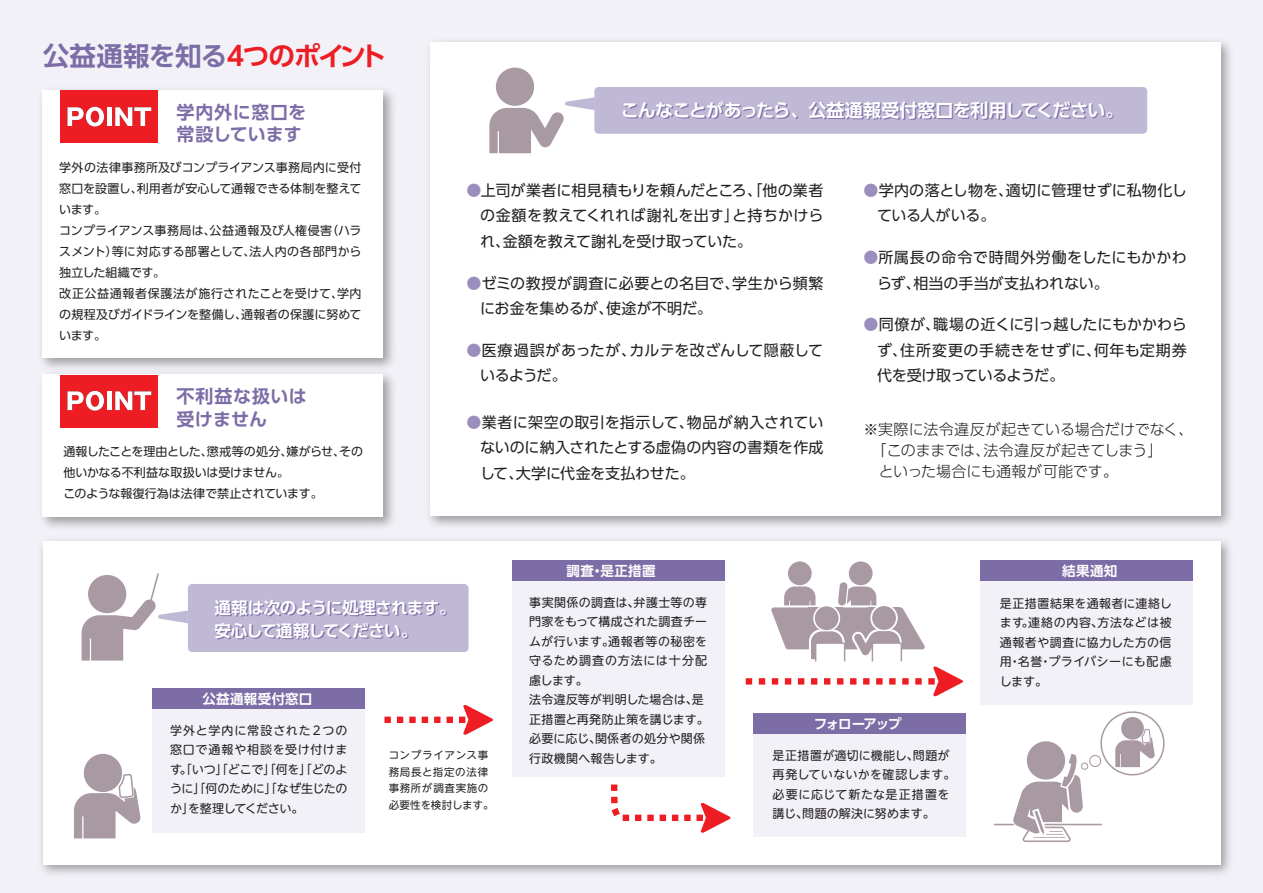
<style>
.page{position:relative;width:1263px;height:893px;background:#f2f1f7}
.page>*{position:absolute;margin:0;border:0;box-sizing:border-box;transform-origin:0 0}
.t1{font:700 26.55px "UD Shin Go Pr 6 N De";letter-spacing:-.03em;color:#7c6da7}
.t2{font:700 18px "UD Shin Go Pr 6 De";letter-spacing:-.04em;color:#7c6da7}
.t3{font:700 18px/22.5px "UD Shin Go Pr 6 De";letter-spacing:.02em;color:#7c6da7}
.t4{font:700 18px/22.5px "UD Shin Go Pr 6 De";letter-spacing:.025em;color:#7c6da7}
.t5{font:700 16.5px/22.5px "UD Shin Go Pr 6 De";letter-spacing:-.04em;color:#7c6da7}
.t6{font:15px/25.5px "UD Shin Go Pr 6";letter-spacing:.005em;color:#231f20}
.t7{font:300 15px/21px "UD Shin Go Pr 6";letter-spacing:-.005em;color:#231f20}
.t8{font:700 13.5px "UD Shin Go Pr 6 De";letter-spacing:.02em;color:#fff}
.t9{font:700 13.5px "UD Shin Go Pr 6 De";letter-spacing:-.085em;color:#fff}
.t10{font:12px/19.5px "UD Shin M Go Pr 6";letter-spacing:.025em;color:#231f20;text-align:justify}
.t11{font:12px/21px "UD Shin Go Pr 6";letter-spacing:.005em;color:#231f20}
.t12{font:10.5px/16.5px "UD Shin M Go Pr 6";letter-spacing:.055em;color:#231f20}
.s1{color:#ee1d23}
.s2{color:#9b8ebc}
</style>
<div class="page">
<img style="left:41px;top:540px;width:1189px;height:334px">
<div style="left:43px;top:541px;width:1178px;height:323px;background:#fff"></div>
<img style="left:429px;top:41px;width:801px;height:485px">
<div style="left:430px;top:43px;width:791px;height:473px;background:#fff"></div>
<img style="left:41px;top:90px;width:352px;height:276px">
<div style="left:43px;top:91px;width:340px;height:267px;background:#fff"></div>
<div style="left:84px;top:754px;width:38px;height:38px;background:#a899a3;border-radius:50%"></div>
<svg style="left:74px;top:774px;width:66px;height:64px"></svg>
<div style="left:496px;top:68px;width:38px;height:38px;background:#a899a3;border-radius:50%"></div>
<div style="left:849px;top:561px;width:23px;height:24px;background:#a899a3;border-radius:50%"></div>
<div style="left:788px;top:561px;width:24px;height:24px;background:#a899a3;border-radius:50%"></div>
<img style="left:42px;top:366px;width:351px;height:161px">
<div style="left:43px;top:375px;width:340px;height:142px;background:#fff"></div>
<div style="left:1027px;top:741px;width:38px;height:39px;background:#a899a3;border-radius:50%"></div>
<hr style="left:1044px;top:824px;width:58px;height:1px;background:#a899a3">
<svg style="left:994px;top:754px;width:89px;height:88px"></svg>
<div style="left:1081px;top:762px;width:7px;height:8px;border:1px solid #a899a3;border-radius:50%"></div>
<svg style="left:1089px;top:711px;width:76px;height:65px"></svg>
<div style="left:60px;top:91px;width:98px;height:52px;background:#ee1d23"></div>
<svg style="left:67px;top:106px;width:85px;height:21px"></svg>
<div style="left:60px;top:375px;width:98px;height:52px;background:#ee1d23"></div>
<svg style="left:67px;top:390px;width:85px;height:21px"></svg>
<svg style="left:762px;top:582px;width:201px;height:115px"></svg>
<svg style="left:400px;top:705px;width:93px;height:30px"></svg>
<svg style="left:611px;top:788px;width:120px;height:45px"></svg>
<div style="left:153px;top:688px;width:212px;height:21px;background:#7c6da7"></div>
<div style="left:153px;top:709px;width:212px;height:123px;background:#f2f1f7"></div>
<div style="left:753px;top:713px;width:213px;height:22px;background:#7c6da7"></div>
<div style="left:980px;top:560px;width:213px;height:21px;background:#7c6da7"></div>
<div style="left:512px;top:560px;width:212px;height:21px;background:#7c6da7"></div>
<div style="left:980px;top:581px;width:213px;height:124px;background:#f2f1f7"></div>
<div style="left:753px;top:735px;width:213px;height:102px;background:#f2f1f7"></div>
<div style="left:512px;top:581px;width:212px;height:196px;background:#f2f1f7"></div>
<div style="left:594px;top:87px;width:553px;height:47px;background:#c0b9d5;border-radius:4px"></div>
<svg style="left:489px;top:97px;width:106px;height:56px"></svg>
<div style="left:188px;top:584px;width:281px;height:68px;background:#c0b9d5;border-radius:4px"></div>
<svg style="left:82px;top:573px;width:106px;height:88px"></svg>
<h1 class="t1" style="left:43px;top:34px;width:345px">公益通報を知る<span class="s1">4つのポイント</span></h1>
<p class="t3" style="left:176px;top:100px;width:131px">学内外に窓口を常設しています</p>
<p class="t11" style="left:59px;top:157px;width:304px">学外の法律事務所及びコンプライアンス事務局内に受付窓口を設置し、利用者が安心して通報できる体制を整えています。<br>コンプライアンス事務局は、公益通報及び人権侵害（ハラスメント）等に対応する部署として、法人内の各部門から独立した組織です。<br>改正公益通報者保護法が施行されたことを受けて、学内の規程及びガイドラインを整備し、通報者の保護に努めています。</p>
<p class="t4" style="left:176px;top:385px;width:132px">不利益な扱いは受けません</p>
<p class="t11" style="left:63px;top:440px;width:301px">通報したことを理由とした、懲戒等の処分、嫌がらせ、その他いかなる不利益な取扱いは受けません。<br>このような報復行為は法律で禁止されています。</p>
<p class="t2" style="left:622px;top:96px;width:504px">こんなことがあったら、公益通報受付窓口を利用してください。</p>
<p class="t6" style="left:480px;top:177px;width:345px;text-align:justify;text-indent:-14px"><span class="s2">●</span>上司が業者に相見積もりを頼んだところ、「他の業者の金額を教えてくれれば謝礼を出す」と持ちかけられ、金額を教えて謝礼を受け取っていた。</p>
<p class="t6" style="left:480px;top:270px;width:345px;text-indent:-14px"><span class="s2">●</span>ゼミの教授が調査に必要との名目で、学生から頻繁にお金を集めるが、使途が不明だ。</p>
<p class="t6" style="left:480px;top:337px;width:344px;text-indent:-14px"><span class="s2">●</span>医療過誤があったが、カルテを改ざんして隠蔽しているようだ。</p>
<p class="t6" style="left:480px;top:409px;width:345px;text-align:justify;text-indent:-14px"><span class="s2">●</span>業者に架空の取引を指示して、物品が納入されていないのに納入されたとする虚偽の内容の書類を作成して、大学に代金を支払わせた。</p>
<p class="t6" style="left:877px;top:177px;width:311px;text-indent:-14px"><span class="s2">●</span>学内の落とし物を、適切に管理せずに私物化している人がいる。</p>
<p class="t6" style="left:877px;top:244px;width:311px;text-indent:-14px"><span class="s2">●</span>所属長の命令で時間外労働をしたにもかかわらず、相当の手当が支払われない。</p>
<p class="t6" style="left:877px;top:312px;width:311px;text-align:justify;text-indent:-14px"><span class="s2">●</span>同僚が、職場の近くに引っ越したにもかかわらず、住所変更の手続きをせずに、何年も定期券代を受け取っているようだ。</p>
<p class="t7" style="left:863px;top:419px;width:332px">※実際に法令違反が起きている場合だけでなく、　「このままでは、法令違反が起きてしまう」<br>　といった場合にも通報が可能です。</p>
<p class="t5" style="left:216px;top:597px;width:243px">通報は次のように処理されます。安心して通報してください。</p>
<p class="t8" style="left:203px;top:687px;width:111px">公益通報受付窓口</p>
<p class="t10" style="left:170px;top:719px;width:179px">学外と学内に常設された２つの窓口で通報や相談を受け付けます。「いつ」「どこで」「何を」「どのように」「何のために」「なぜ生じたのか」を整理してください。</p>
<p class="t12" style="left:389px;top:746px;width:106px">コンプライアンス事務局長と指定の法律事務所が調査実施の必要性を検討します。</p>
<p class="t8" style="left:567px;top:560px;width:90px">調査・是正措置</p>
<p class="t10" style="left:529px;top:591px;width:181px;text-align:left">事実関係の調査は、弁護士等の専門家をもって構成された調査チームが行います。通報者等の秘密を守るため調査の方法には十分配慮します。<br>法令違反等が判明した場合は、是正措置と再発防止策を講じます。必要に応じ、関係者の処分や関係行政機関へ報告します。</p>
<p class="t9" style="left:814px;top:713px;width:89px">フォローアップ</p>
<p class="t10" style="left:773px;top:745px;width:184px;text-align:left">是正措置が適切に機能し、問題が再発していないかを確認します。必要に応じて新たな是正措置を講じ、問題の解決に努めます。</p>
<p class="t8" style="left:1062px;top:560px;width:57px">結果通知</p>
<p class="t10" style="left:1000px;top:593px;width:173px">是正措置結果を通報者に連絡します。連絡の内容、方法などは被通報者や調査に協力した方の信用・名誉・プライバシーにも配慮します。</p>
</div>
